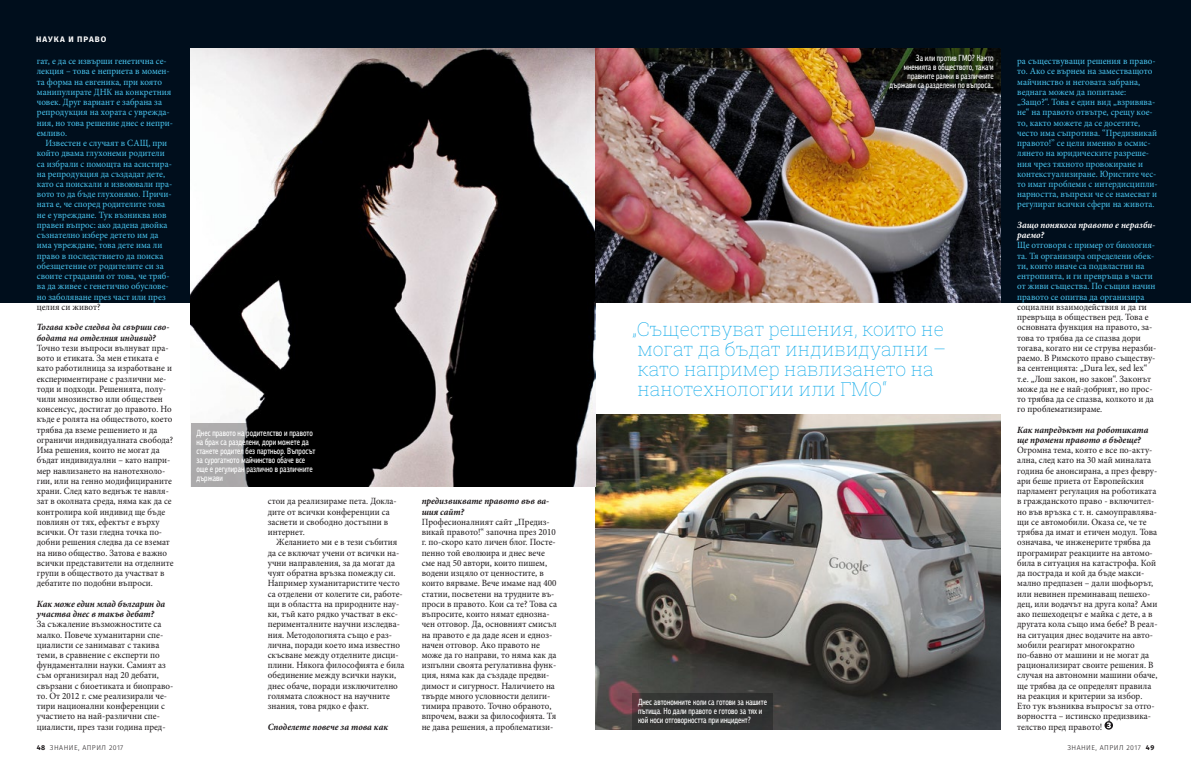
<style>
.page{position:relative;width:1191px;height:766px;background:#fff}
.page>*{position:absolute;margin:0;border:0;box-sizing:border-box;transform-origin:0 0}
.t1{font:100 19px/20px "Roboto Slab";color:#00a5e8}
.t2{font:9.5px/10.2px "Minion Pro";color:#1b1719;scale:.95 1}
.t3{font:9.5px/10.2px "Minion Pro";color:#49c6f1;scale:.95 1}
.t4{font:9.5px/10.2px "Minion Pro";color:#1b1719;scale:.94 1}
.t5{font:italic 700 9.5px/10.2px "Minion Pro";color:#1b1719;scale:.95 1}
.t6{font:italic 700 9.5px/10.2px "Minion Pro";color:#1b1719;scale:.94 1}
.t7{font:italic 700 9.5px/10.2px "Minion Pro";color:#fff;scale:.95 1}
.t8{font:500 9px/9px "PF Agora Sans Pro";color:#fff;scale:.7 1}
.t9{font:700 8px "Fira Sans";letter-spacing:.13em;color:#fff}
.t10{font:300 7px "Fira Sans";letter-spacing:.07em;color:#1b1719}
.s1{font-weight:700}
</style>
<div class="page">
<img style="left:595px;top:414px;width:405px;height:314px">
<div style="left:0;top:0;width:1191px;height:302px;background:#000e1c"></div>
<svg style="left:1104px;top:721px;width:9px;height:8px"></svg>
<svg style="left:1106px;top:722px;width:4px;height:6px"></svg>
<img style="left:191px;top:48px;width:404px;height:438px">
<img style="left:596px;top:48px;width:404px;height:254px">
<svg style="left:191px;top:423px;width:137px;height:63px;background:#434343"></svg>
<svg style="left:883px;top:48px;width:116px;height:45px;background:#141a0f"></svg>
<div style="left:632px;top:692px;width:141px;height:37px;background:#313333"></div>
<p class="t9" style="left:36px;top:34px;width:72px">НАУКА И ПРАВО</p>
<p class="t3" style="left:37px;top:56px;width:145px">гат, е да се извърши генетична се&shy;лекция – това е неприета в момен&shy;та форма на евгеника, при която манипулирате ДНК на конкретния човек. Друг вариант е забрана за репродукция на хората с уврежда&shy;ния, но това решение днес е непри&shy;емливо.</p>
<p class="t3" style="left:37px;top:138px;width:144px;text-indent:9px">Известен е случаят в САЩ, при който двама глухонеми родители са избрали с помощта на асистира&shy;на репродукция да създадат дете, като са поискали и извоювали пра&shy;вото то да бъде глухонямо. Причи&shy;ната е, че според родителите това не е увреждане. Тук възниква нов правен въпрос: ако дадена двойка съзнателно избере детето им да има увреждане, това дете има ли право в последствието да поиска обезщетение от родителите си за своите страдания от това, че тряб&shy;ва да живее с генетично обуслове&shy;но заболяване през част или през</p>
<p class="t2" style="left:37px;top:302px;width:69px">целия си живот?</p>
<p class="t6" style="left:37px;top:322px;width:142px">Тогава къде следва да свърши сво&shy;бодата на отделния индивид?</p>
<p class="t4" style="left:37px;top:342px;width:147px">Точно тези въпроси вълнуват пра&shy;вото и етиката. За мен етиката е като работилница за изработване и експериментиране с различни ме&shy;тоди и подходи. Решенията, полу&shy;чили мнозинство или обществен консенсус, достигат до правото. Но къде е ролята на обществото, което трябва да вземе решението и да ограничи индивидуалната свобода?<br>Има решения, които не могат да бъдат индивидуални – като напри&shy;мер навлизането на нанотехноло&shy;гии, или на генно модифицираните храни. След като веднъж те навля&shy;зат в околната среда, няма как да се контролира кой индивид ще бъде повлиян от тях, ефектът е върху всички. От тази гледна точка по&shy;добни решения следва да се вземат на ниво общество. Затова е важно всички представители на отделните групи в обществото да участват в дебатите по подобни въпроси.</p>
<p class="t5" style="left:37px;top:598px;width:137px">Как може един млад българин да участва днес в такъв дебат?</p>
<p class="t2" style="left:37px;top:619px;width:145px">За съжаление възможностите са малко. Повече хуманитарни спе&shy;циалисти се занимават с такива теми, в сравнение с експерти по фундаментални науки. Самият аз съм организирал над 20 дебати, свързани с биоетиката и биоправо&shy;то. От 2012 г. сме реализирали че&shy;тири национални конференции с участието на най-различни спе&shy;циалисти, през тази година пред-</p>
<p class="t8" style="left:196px;top:428px;width:171px">Днес правото на родителство и правото на брак са разделени, дори можете да станете родител без партньор. Въпросът за сурогатното майчинство обаче все още е регулиран различно в различните държави</p>
<p class="t2" style="left:268px;top:496px;width:137px">стои да реализираме пета. Докла&shy;дите от всички конференции са заснети и свободно достъпни в интернет.</p>
<p class="t2" style="left:268px;top:537px;width:145px;text-indent:9px">Желанието ми е в тези събития да се включат учени от всички на&shy;учни направления, за да могат да чуят обратна връзка помежду си.<br>Например хуманитаристите често са отделени от колегите си, работе&shy;щи в областта на природните нау&shy;ки, тъй като рядко участват в екс&shy;перименталните научни изследва&shy;ния. Методологията също е раз&shy;лична, поради което има известно скъсване между отделните дисци&shy;плини. Някога философията е била обединение между всички науки, днес обаче, поради изключително голямата сложност на научните знания, това рядко е факт.</p>
<p class="t5" style="left:268px;top:721px;width:128px">Споделете повече за това как</p>
<p class="t5" style="left:422px;top:496px;width:136px">предизвиквате правото във ва&shy;шия сайт?</p>
<p class="t2" style="left:422px;top:516px;width:144px">Професионалният сайт „Предиз&shy;викай правото!“ започна през 2010 г. по-скоро като личен блог. Посте&shy;пенно той еволюира и днес вече сме над 50 автори, които пишем, водени изцяло от ценностите, в които вярваме. Вече имаме над 400 статии, посветени на трудните въ&shy;проси в правото. Кои са те? Това са въпросите, които нямат еднозна&shy;чен отговор. Да, основният смисъл на правото е да даде ясен и едноз&shy;начен отговор. Ако правото не може да го направи, то няма как да изпълни своята регулативна функ&shy;ция, няма как да създаде предви&shy;димост и сигурност. Наличието на твърде много условности делиги&shy;тимира правото. Точно обраното, впрочем, важи за философията. Тя не дава решения, а проблематизи-</p>
<p class="t8" style="left:889px;top:53px;width:150px;text-align:right">За или против ГМО? Както мненията в обществото, така и правните рамки в различните държави са разделени по въпроса..</p>
<h1 class="t1" style="left:632px;top:319px;width:315px">„Съществуват решения, които не могат да бъдат индивидуални – като например навлизането на нанотехнологии или ГМО“</h1>
<p class="t8" style="left:638px;top:697px;width:186px">Днес автономните коли са готови за нашите пътища. Но дали правото е готово за тях и кой носи отговорността при инцидент?</p>
<p class="t3" style="left:1017px;top:56px;width:149px">ра съществуващи решения в право&shy;то. Ако се върнем на заместващото майчинство и неговата забрана, веднага можем да попитаме: „Защо?“. Това е един вид „взривява&shy;не“ на правото отвътре, срещу кое&shy;то, както можете да се досетите, често има съпротива. “Предизвикай правото!” се цели именно в осмис&shy;лянето на юридическите разреше&shy;ния чрез тяхното провокиране и контекстуализиране. Юристите чес&shy;то имат проблеми с интердисципли&shy;нарността, въпреки че се намесват и регулират всички сфери на живота.</p>
<p class="t7" style="left:1017px;top:219px;width:147px">Защо понякога правото е неразби&shy;раемо?</p>
<p class="t3" style="left:1017px;top:240px;width:147px">Ще отговоря с пример от биология&shy;та. Тя организира определени обек&shy;ти, които иначе са подвластни на ентропията, и ги превръща в части от живи същества. По същия начин правото се опитва да организира</p>
<p class="t2" style="left:1017px;top:302px;width:148px">социални взаимодействия и да ги превръща в обществен ред. Това е основната функция на правото, за&shy;това то трябва да се спазва дори тогава, когато ни се струва неразби&shy;раемо. В Римското право съществу&shy;ва сентенцията: „Dura lex, sed lex“ т.е. „Лош закон, но закон“. Законът може да не е най-добрият, но прос&shy;то трябва да се спазва, колкото и да го проблематизираме.</p>
<p class="t5" style="left:1017px;top:424px;width:139px">Как напредъкът на роботиката ще промени правото в бъдеще?</p>
<p class="t2" style="left:1017px;top:445px;width:149px">Огромна тема, която е все по-акту&shy;ална, след като на 30 май миналата година бе анонсирана, а през февру&shy;ари беше приета от Европейския парламент регулация на роботиката в гражданското право - включител&shy;но във връзка с т. н. самоуправлява&shy;щи се автомобили. Оказа се, че те трябва да имат и етичен модул. Това означава, че инженерите трябва да програмират реакциите на автомо&shy;била в ситуация на катастрофа. Кой да пострада и кой да бъде макси&shy;мално предпазен – дали шофьорът, или невинен преминаващ пешехо&shy;дец, или водачът на друга кола? Ами ако пешеходецът е майка с дете, а в другата кола също има бебе? В реал&shy;на ситуация днес водачите на авто&shy;мобили реагират многократно по-бавно от машини и не могат да рационализират своите решения. В случая на автономни машини обаче, ще трябва да се определят правила на реакция и критерии за избор.<br>Ето тук възниква въпросът за отго&shy;ворността – истинско предизвика&shy;телство пред правото!</p>
<p class="t10" style="left:37px;top:742px;width:88px"><span class="s1">48</span> ЗНАНИЕ, АПРИЛ 2017</p>
<p class="t10" style="left:1067px;top:742px;width:88px">ЗНАНИЕ, АПРИЛ 2017 <span class="s1">49</span></p>
</div>
